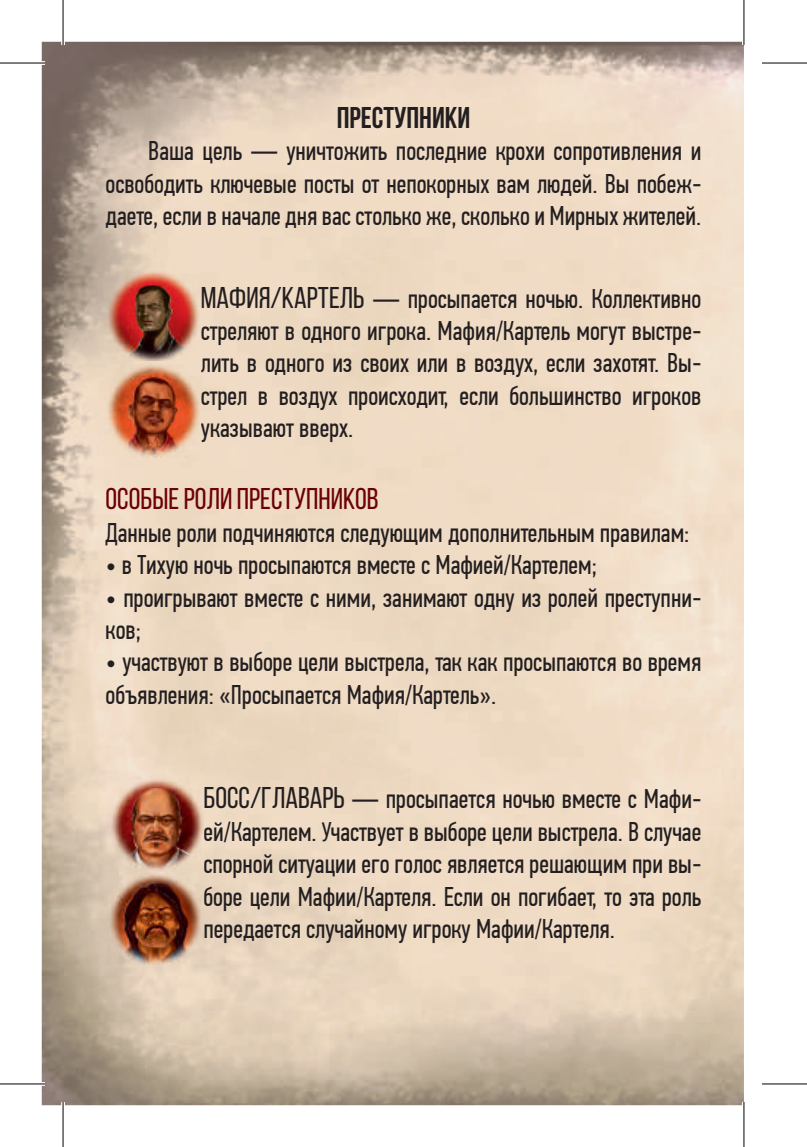
<style>
.page{position:relative;width:807px;height:1147px;background:#fff}
.page>*{position:absolute;margin:0;border:0;box-sizing:border-box;transform-origin:0 0}
.t1{font:30px "Bebas Neue";color:#6c0106}
.t2{font:700 30px "Bebas Neue";color:#231f20}
.t3{font:27px/32.4px "PF Din Text Comp Pro";color:#231f20;text-align:justify}
.s1{font-family:"Bebas Neue";font-size:30px}
</style>
<div class="page">
<img style="left:42px;top:42px;width:701px;height:1063px">
<img style="left:106px;top:263px;width:95px;height:98px">
<img style="left:106px;top:364px;width:95px;height:97px">
<img style="left:108px;top:873px;width:95px;height:124px">
<img style="left:108px;top:765px;width:95px;height:105px">
<hr style="left:0;top:61px;width:45px;height:4px;background:#fff">
<hr style="left:0;top:1082px;width:45px;height:3px;background:#fff">
<hr style="left:61px;top:0;width:4px;height:45px;background:#fff">
<hr style="left:61px;top:1101px;width:4px;height:45px;background:#fff">
<svg style="left:741px;top:0;width:4px;height:45px"></svg>
<svg style="left:741px;top:1101px;width:4px;height:45px"></svg>
<hr style="left:0;top:62px;width:45px;height:2px;background:#000">
<hr style="left:761px;top:62px;width:45px;height:2px;background:#000">
<hr style="left:0;top:1083px;width:45px;height:1px;background:#000">
<hr style="left:761px;top:1083px;width:45px;height:1px;background:#000">
<hr style="left:62px;top:0;width:2px;height:45px;background:#000">
<hr style="left:62px;top:1101px;width:2px;height:45px;background:#000">
<hr style="left:743px;top:0;width:1px;height:45px;background:#000">
<hr style="left:743px;top:1101px;width:1px;height:45px;background:#000">
<p class="t2" style="left:336px;top:101px;width:135px">Преступники</p>
<p class="t3" style="left:106px;top:135px;width:597px;text-indent:43px">Ваша цель — уничтожить последние крохи сопротивления и освободить ключевые посты от непокорных вам людей. Вы побеж&shy;даете, если в начале дня вас столько же, сколько и Мирных жителей.</p>
<p class="t3" style="left:201px;top:282px;width:502px"><span class="s1">Мафия/Картель</span> — просыпается ночью. Коллективно стреляют в одного игрока. Мафия/Картель могут выстре&shy;лить в одного из своих или в воздух, если захотят. Вы&shy;стрел в воздух происходит, если большинство игроков указывают вверх.</p>
<p class="t1" style="left:106px;top:482px;width:274px">Особые роли преступников</p>
<p class="t3" style="left:106px;top:516px;width:585px">Данные роли подчиняются следующим дополнительным правилам:</p>
<p class="t3" style="left:106px;top:549px;width:492px">• в Тихую ночь просыпаются вместе с Мафией/Картелем;</p>
<p class="t3" style="left:106px;top:581px;width:597px">• проигрывают вместе с ними, занимают одну из ролей преступни&shy;ков;</p>
<p class="t3" style="left:106px;top:646px;width:597px">• участвуют в выборе цели выстрела, так как просыпаются во время объявления: «Просыпается Мафия/Картель».</p>
<p class="t3" style="left:203px;top:783px;width:499px"><span class="s1">Босс/Главарь</span> — просыпается ночью вместе с Мафи&shy;ей/Картелем. Участвует в выборе цели выстрела. В случае спорной ситуации его голос является решающим при вы&shy;боре цели Мафии/Картеля. Если он погибает, то эта роль передается случайному игроку Мафии/Картеля.</p>
</div>
